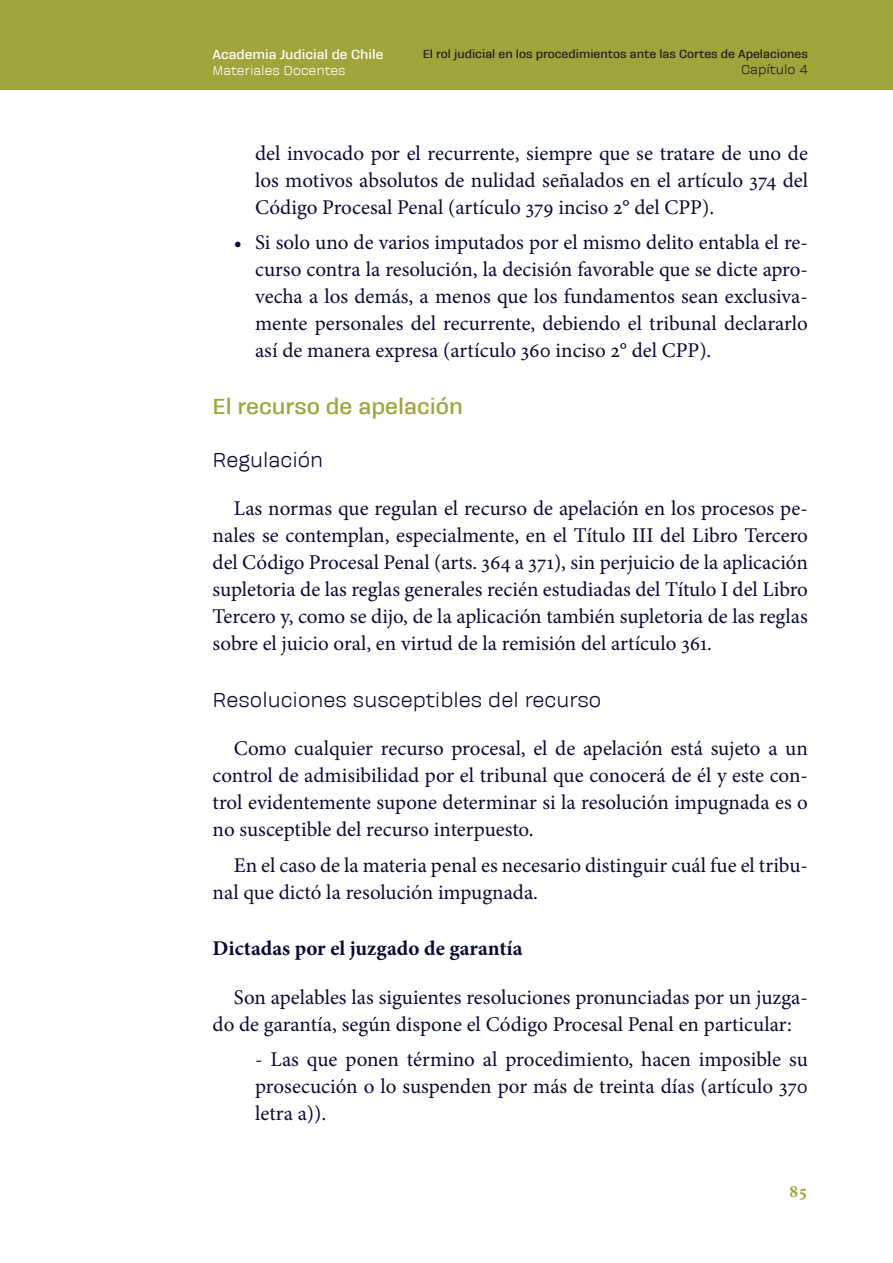
<style>
.page{position:relative;width:893px;height:1263px;background:#fff}
.page>*{position:absolute;margin:0;border:0;box-sizing:border-box;transform-origin:0 0}
.t1{font:700 22.5px "Galeana Standard";color:#a1a43b}
.t2{font:21px/27px "Minion Pro";color:#090a34;text-align:justify}
.t3{font:21px "Galeana Standard";color:#090a34}
.t4{font:700 21px "Minion Pro";color:#090a34}
.t5{font:700 18px "Minion Pro";color:#a1a43b}
.t6{font:700 13.5px "Galeana Standard";color:#fff}
.t7{font:13.5px "Galeana Standard";color:#fff}
.t8{font:13.5px "Galeana Standard";color:#231f20}
.t9{font:700 12px "Galeana Standard";color:#231f20}
</style>
<div class="page">
<div style="left:0;top:0;width:893px;height:89px;background:#a1a43b"></div>
<p class="t6" style="left:213px;top:46px;width:172px">Academia Judicial de Chile</p>
<p class="t7" style="left:213px;top:62px;width:134px">Materiales Docentes</p>
<p class="t9" style="left:423px;top:46px;width:387px">El rol judicial en los procedimientos ante las Cortes de Apelaciones</p>
<p class="t8" style="left:741px;top:61px;width:68px">Capítulo 4</p>
<p class="t2" style="left:255px;top:140px;width:554px">del invocado por el recurrente, siempre que se tratare de uno de los motivos absolutos de nulidad señalados en el artículo 374 del Código Procesal Penal (artículo 379 inciso 2° del CPP).</p>
<p class="t2" style="left:255px;top:229px;width:554px;text-indent:-21px">• Si solo uno de varios imputados por el mismo delito entabla el re&shy;curso contra la resolución, la decisión favorable que se dicte apro&shy;vecha a los demás, a menos que los fundamentos sean exclusiva&shy;mente personales del recurrente, debiendo el tribunal declararlo así de manera expresa (artículo 360 inciso 2° del CPP).</p>
<p class="t1" style="left:213px;top:392px;width:252px">El recurso de apelación</p>
<p class="t3" style="left:213px;top:446px;width:112px">Regulación</p>
<p class="t2" style="left:213px;top:495px;width:597px;text-indent:21px">Las normas que regulan el recurso de apelación en los procesos pe&shy;nales se contemplan, especialmente, en el Título III del Libro Tercero del Código Procesal Penal (arts. 364 a 371), sin perjuicio de la aplicación supletoria de las reglas generales recién estudiadas del Título I del Libro Tercero y, como se dijo, de la aplicación también supletoria de las reglas sobre el juicio oral, en virtud de la remisión del artículo 361.</p>
<p class="t3" style="left:213px;top:686px;width:390px">Resoluciones susceptibles del recurso</p>
<p class="t2" style="left:213px;top:735px;width:597px;text-indent:21px">Como cualquier recurso procesal, el de apelación está sujeto a un control de admisibilidad por el tribunal que conocerá de él y este con&shy;trol evidentemente supone determinar si la resolución impugnada es o no susceptible del recurso interpuesto.</p>
<p class="t2" style="left:213px;top:851px;width:597px;text-indent:21px">En el caso de la materia penal es necesario distinguir cuál fue el tribu&shy;nal que dictó la resolución impugnada.</p>
<p class="t4" style="left:213px;top:934px;width:311px">Dictadas por el juzgado de garantía</p>
<p class="t2" style="left:213px;top:983px;width:597px;text-indent:21px">Son apelables las siguientes resoluciones pronunciadas por un juzga&shy;do de garantía, según dispone el Código Procesal Penal en particular:</p>
<p class="t2" style="left:255px;top:1046px;width:554px">- Las que ponen término al procedimiento, hacen imposible su prosecución o lo suspenden por más de treinta días (artículo 370 letra a)).</p>
<p class="t5" style="left:789px;top:1178px;width:20px">85</p>
</div>
